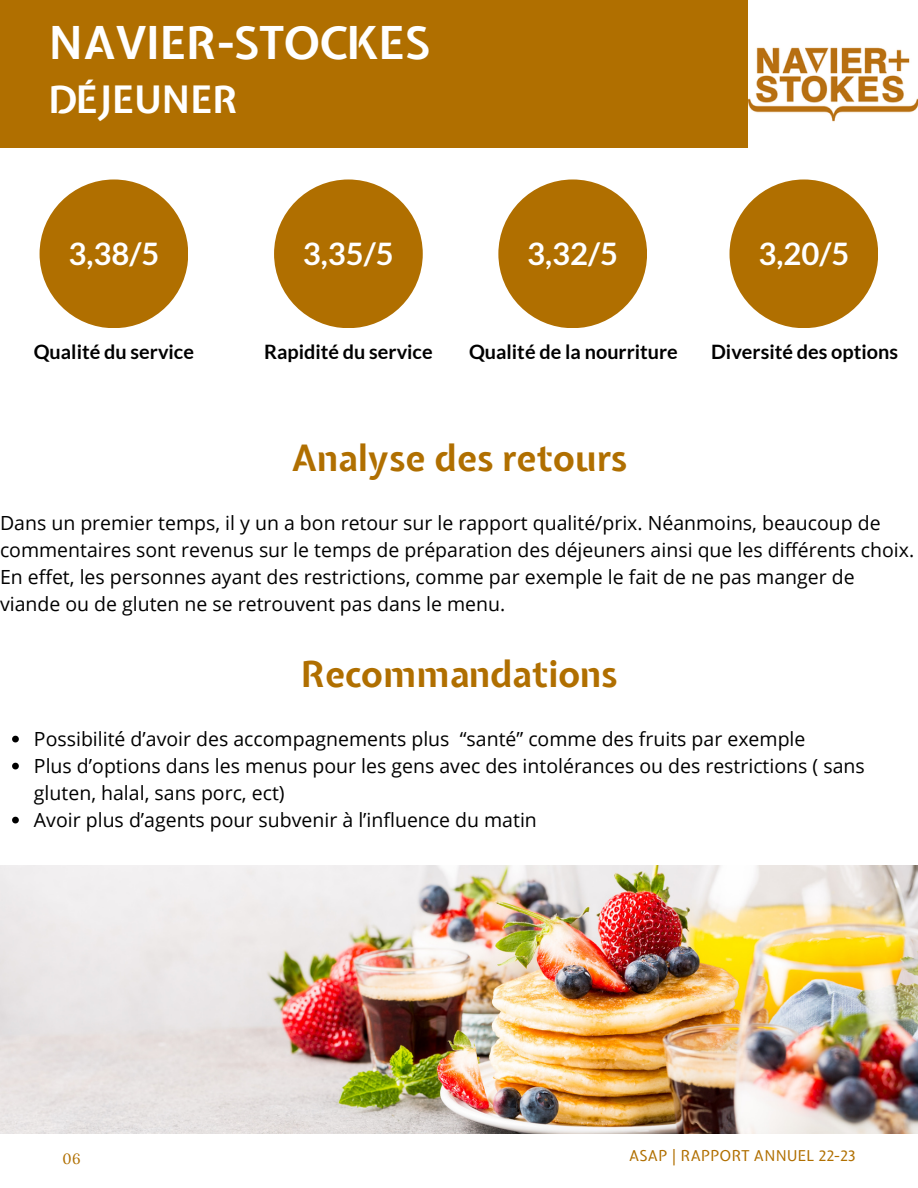
<style>
.page{position:relative;width:918px;height:1188px;background:#fff}
.page>*{position:absolute;margin:0;border:0;box-sizing:border-box;transform-origin:0 0}
.t1{font:700 45px "Expletus Sans";color:#fff}
.t2{font:700 37.5px "Expletus Sans";color:#fff}
.t3{font:700 36px "Expletus Sans";color:#b06f00}
.t4{font:700 31.05px "Lato";color:#fff}
.t5{font:700 19.8px "Lato";color:#000}
.t6{font:19.5px/27px "Open Sans";color:#000}
.t7{font:14.85px "Expletus Sans";letter-spacing:.02em;color:#b06f00}
.t8{font:14.85px "Lora";color:#b06f00}
</style>
<div class="page">
<div style="left:0;top:0;width:918px;height:148px;background:#b06f00"></div>
<img style="left:748px;top:0;width:170px;height:148px">
<img style="left:0;top:866px;width:918px;height:267px">
<div style="left:40px;top:179px;width:148px;height:149px;background:#b06f00;border-radius:50%"></div>
<div style="left:498px;top:179px;width:149px;height:149px;background:#b06f00;border-radius:50%"></div>
<div style="left:274px;top:179px;width:149px;height:149px;background:#b06f00;border-radius:50%"></div>
<div style="left:730px;top:179px;width:148px;height:149px;background:#b06f00;border-radius:50%"></div>
<svg style="left:12px;top:736px;width:7px;height:6px"></svg>
<svg style="left:12px;top:763px;width:7px;height:6px"></svg>
<svg style="left:12px;top:817px;width:7px;height:6px"></svg>
<h5 class="t1" style="left:49px;top:18px;width:384px">NAVIER-STOCKES</h5>
<h5 class="t2" style="left:49px;top:79px;width:191px">DÉJEUNER</h5>
<p class="t4" style="left:68px;top:234px;width:92px">3,38/5</p>
<h3 class="t4" style="left:527px;top:234px;width:92px">3,32/5</h3>
<h3 class="t4" style="left:303px;top:234px;width:92px">3,35/5</h3>
<h4 class="t4" style="left:758px;top:234px;width:92px">3,20/5</h4>
<h3 class="t5" style="left:34px;top:339px;width:162px">Qualité du service</h3>
<h3 class="t5" style="left:469px;top:339px;width:210px">Qualité de la nourriture</h3>
<h4 class="t5" style="left:264px;top:339px;width:170px">Rapidité du service</h4>
<h4 class="t5" style="left:711px;top:339px;width:188px">Diversité des options</h4>
<p class="t3" style="left:292px;top:438px;width:337px">Analyse des retours</p>
<p class="t6" style="left:0;top:509px;width:916px">Dans un premier temps, il y un a bon retour sur le rapport qualité/prix. Néanmoins, beaucoup de commentaires sont revenus sur le temps de préparation des déjeuners ainsi que les différents choix.<br>En effet, les personnes ayant des restrictions, comme par exemple le fait de ne pas manger de viande ou de gluten ne se retrouvent pas dans le menu.</p>
<h2 class="t3" style="left:301px;top:654px;width:318px">Recommandations</h2>
<p class="t6" style="left:34px;top:725px;width:773px">Possibilité d’avoir des accompagnements plus “santé” comme des fruits par exemple</p>
<p class="t6" style="left:34px;top:752px;width:832px">Plus d’options dans les menus pour les gens avec des intolérances ou des restrictions ( sans gluten, halal, sans porc, ect)</p>
<p class="t6" style="left:34px;top:806px;width:504px">Avoir plus d’agents pour subvenir à l’influence du matin</p>
<h4 class="t8" style="left:63px;top:1149px;width:20px">06</h4>
<h2 class="t7" style="left:629px;top:1148px;width:228px">ASAP | RAPPORT ANNUEL 22-23</h2>
</div>
